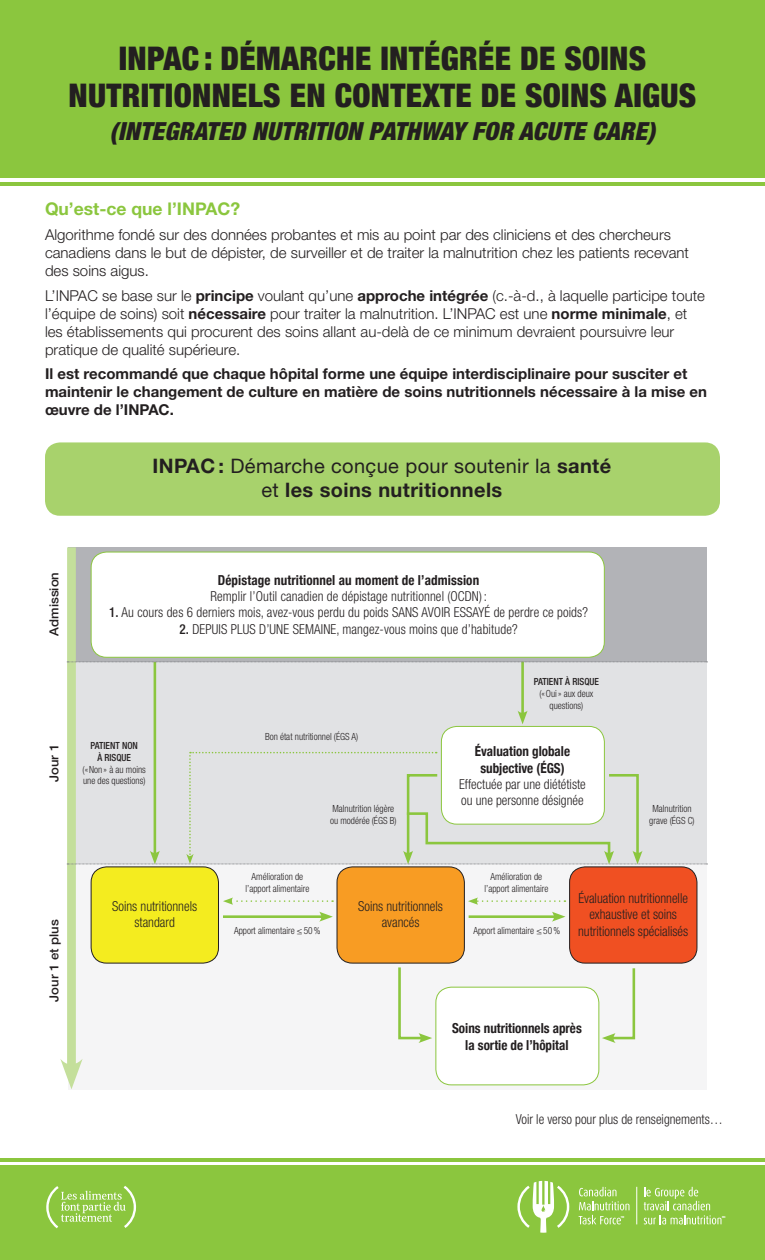
<style>
.page{position:relative;width:765px;height:1260px;background:#fff}
.page>*{position:absolute;margin:0;border:0;box-sizing:border-box;transform-origin:0 0}
.t1{font:900 condensed 32.5px/37.5px "Helvetica Neue";letter-spacing:.01em;color:#231f20;text-align:center}
.t2{font:italic 900 condensed 25px "Helvetica Neue";letter-spacing:.01em;color:#231f20}
.t3{font:700 20px/24px "Helvetica Neue";letter-spacing:.02em;color:#231f20;text-align:center}
.t4{font:700 17.5px "Helvetica Neue";color:#8bc63e}
.t5{font:300 15px/18px "Helvetica Neue";color:#231f20}
.t6{font:300 15px/18px "Helvetica Neue LT Std";color:#231f20}
.t7{font:700 15px/18px "Helvetica Neue";color:#231f20}
.t8{font:300 condensed 13.75px/16.5px "Helvetica Neue";color:#231f20;text-align:center;scale:.95 1}
.t9{font:700 condensed 13.75px/16.2px "Helvetica Neue";color:#231f20;text-align:center;scale:.95 1}
.t10{font:500 12.5px "Helvetica Neue";color:#231f20;scale:1.05 1}
.t11{font:300 condensed 9.88px/11.8px "Helvetica Neue";color:#231f20;text-align:center;scale:.95 1}
.t12{font:700 condensed 2.88px "Helvetica Neue";color:#fff}
.s1{font-weight:700}
.s2{font-weight:400}
.s3{font-weight:500}
.s4{font-family:"Helvetica Neue LT Pro"}
</style>
<div class="page">
<div style="left:68px;top:859px;width:639px;height:230px;background:#f5f5f6"></div>
<div style="left:68px;top:662px;width:639px;height:202px;background:#e1e2e4"></div>
<div style="left:68px;top:547px;width:639px;height:115px;background:#b2b3b7"></div>
<div style="left:45px;top:442px;width:675px;height:74px;background:#a8d26c;border-radius:15px"></div>
<div style="left:0;top:0;width:765px;height:178px;background:#8bc63e"></div>
<hr style="left:0;top:182px;width:765px;height:4px;background:#8bc63e">
<div style="left:0;top:1165px;width:765px;height:95px;background:#8bc63e"></div>
<hr style="left:0;top:1159px;width:765px;height:3px;background:#8bc63e">
<div style="left:67px;top:547px;width:9px;height:525px;background:#c4df9b"></div>
<svg style="left:60px;top:1059px;width:23px;height:30px"></svg>
<hr style="left:154px;top:662px;width:2px;height:194px;background:#8bc63e">
<hr style="left:223px;top:915px;width:101px;height:3px;background:#8bc63e">
<svg style="left:319px;top:912px;width:14px;height:10px"></svg>
<hr style="left:469px;top:915px;width:88px;height:3px;background:#8bc63e">
<svg style="left:552px;top:912px;width:13px;height:10px"></svg>
<svg style="left:398px;top:967px;width:34px;height:76px"></svg>
<hr style="left:521px;top:662px;width:3px;height:54px;background:#8bc63e">
<svg style="left:518px;top:711px;width:10px;height:13px"></svg>
<div style="left:91px;top:867px;width:127px;height:96px;background:#f4ec1f;border-radius:16px"></div>
<div style="left:91px;top:866px;width:128px;height:98px;border:1px solid #231f20;border-radius:16px"></div>
<div style="left:337px;top:867px;width:127px;height:96px;background:#f89c23;border-radius:16px"></div>
<div style="left:337px;top:866px;width:128px;height:98px;border:1px solid #231f20;border-radius:16px"></div>
<div style="left:570px;top:867px;width:127px;height:96px;background:#f05022;border-radius:16px"></div>
<div style="left:569px;top:866px;width:128px;height:98px;border:1px solid #231f20;border-radius:16px"></div>
<div style="left:441px;top:726px;width:163px;height:98px;background:#fff;border-radius:16px"></div>
<div style="left:441px;top:726px;width:164px;height:99px;border:1px solid #8bc63e;border-radius:16px"></div>
<div style="left:436px;top:987px;width:163px;height:98px;background:#fff;border-radius:16px"></div>
<div style="left:435px;top:987px;width:164px;height:98px;border:1px solid #8bc63e;border-radius:16px"></div>
<div style="left:91px;top:552px;width:513px;height:105px;background:#fff;border-radius:16px"></div>
<div style="left:91px;top:552px;width:514px;height:106px;border:1px solid #8bc63e;border-radius:16px"></div>
<svg style="left:602px;top:968px;width:34px;height:75px"></svg>
<svg style="left:67px;top:662px;width:641px;height:1px"></svg>
<svg style="left:468px;top:898px;width:97px;height:7px"></svg>
<svg style="left:223px;top:898px;width:110px;height:7px"></svg>
<svg style="left:579px;top:1187px;width:50px;height:37px"></svg>
<svg style="left:644px;top:1187px;width:77px;height:37px"></svg>
<svg style="left:517px;top:1181px;width:52px;height:52px"></svg>
<hr style="left:636px;top:1187px;width:1px;height:37px;background:#fff">
<svg style="left:67px;top:752px;width:641px;height:113px"></svg>
<svg style="left:46px;top:1186px;width:90px;height:42px"></svg>
<p class="t1" style="left:69px;top:38px;width:629px">INPAC : DÉMARCHE INTÉGRÉE DE SOINS<br>NUTRITIONNELS EN CONTEXTE DE SOINS AIGUS</p>
<p class="t2" style="left:110px;top:116px;width:547px">(INTEGRATED NUTRITION PATHWAY FOR ACUTE CARE)</p>
<p class="t4" style="left:45px;top:198px;width:197px">Qu’est-ce que l’INPAC?</p>
<p class="t6" style="left:45px;top:225px;width:646px">Algorithme fondé sur des données probantes et mis au point par des cliniciens et des chercheurs canadiens dans le but de dépister, de surveiller et de traiter la malnutrition chez les patients recevant des soins aigus.</p>
<p class="t5" style="left:45px;top:286px;width:662px">L’INPAC se base sur le <span class="s1">principe</span> voulant qu’une <span class="s1">approche intégrée</span> (c.-à-d., à laquelle participe toute l’équipe de soins) soit <span class="s1">nécessaire</span> pour traiter la malnutrition. L’INPAC est une <span class="s1">norme minimale</span>, et les établissements qui procurent des soins allant au-delà de ce minimum devraient poursuivre leur pratique de qualité supérieure.</p>
<p class="t7" style="left:45px;top:365px;width:664px">Il est recommandé que chaque hôpital forme une équipe interdisciplinaire pour susciter et maintenir le changement de culture en matière de soins nutritionnels nécessaire à la mise en œuvre de l’INPAC.</p>
<p class="t3" style="left:153px;top:454px;width:460px">INPAC : <span class="s2">Démarche conçue pour soutenir la</span> santé <span class="s2">et</span> les soins nutritionnels</p>
<p class="t10" style="left:47px;top:636px;width:62px;rotate:-90deg">Admission</p>
<p class="t10" style="left:47px;top:782px;width:38px;rotate:-90deg">Jour 1</p>
<p class="t10" style="left:47px;top:1002px;width:80px;rotate:-90deg">Jour 1 et plus</p>
<p class="t9" style="left:218px;top:571px;width:277px">Dépistage nutritionnel au moment de l’admission</p>
<p class="t8" style="left:210px;top:588px;width:293px">Remplir l’Outil canadien de dépistage nutritionnel (OCDN) :</p>
<p class="t8" style="left:109px;top:604px;width:506px"><span class="s3">1.</span> Au cours des 6 derniers mois, avez-vous perdu du poids SANS AVOIR ESSAYÉ de perdre ce poids?</p>
<p class="t8" style="left:179px;top:620px;width:357px"><span class="s3">2.</span> DEPUIS PLUS D’UNE SEMAINE, mangez-vous moins que d’habitude?</p>
<p class="t11" style="left:83px;top:740px;width:68px"><span class="s3">PATIENT NON<br>À RISQUE<br></span>(«Non » à au moins une des questions)</p>
<p class="t11" style="left:265px;top:730px;width:100px">Bon état nutritionnel (ÉGS A)</p>
<p class="t11" style="left:330px;top:803px;width:72px;text-align:left">Malnutrition légère ou modérée (ÉGS B)</p>
<p class="t11" style="left:534px;top:676px;width:70px"><span class="s3">PATIENT À RISQUE </span>(«Oui» aux deux questions)</p>
<p class="t9" style="left:475px;top:742px;width:102px">Évaluation globale subjective (ÉGS)</p>
<p class="t8" style="left:459px;top:776px;width:135px;text-align:left">Effectuée par une diététiste ou une personne désignée</p>
<p class="t11" style="left:649px;top:803px;width:49px">Malnutrition grave (ÉGS C)</p>
<p class="t11" style="left:245px;top:870px;width:69px">Amélioration de l’apport alimentaire</p>
<p class="t11" style="left:484px;top:870px;width:69px">Amélioration de l’apport alimentaire</p>
<p class="t8" style="left:112px;top:898px;width:91px">Soins nutritionnels standard</p>
<p class="t8" style="left:358px;top:898px;width:91px">Soins nutritionnels avancés</p>
<p class="t8" style="left:578px;top:890px;width:117px">Évaluation nutritionnelle exhaustive et soins nutritionnels spécialisés</p>
<p class="t11" style="left:234px;top:925px;width:93px">Apport alimentaire <span class="s4">≤</span>50%</p>
<p class="t11" style="left:473px;top:925px;width:93px">Apport alimentaire <span class="s4">≤</span>50%</p>
<p class="t9" style="left:452px;top:1019px;width:138px">Soins nutritionnels après la sortie de l’hôpital</p>
<p class="t8" style="left:516px;top:1111px;width:220px">Voir le verso pour plus de renseignements…</p>
<p class="t12" style="left:621px;top:1215px;width:5px">TM</p>
<p class="t12" style="left:722px;top:1215px;width:5px">MC</p>
</div>
